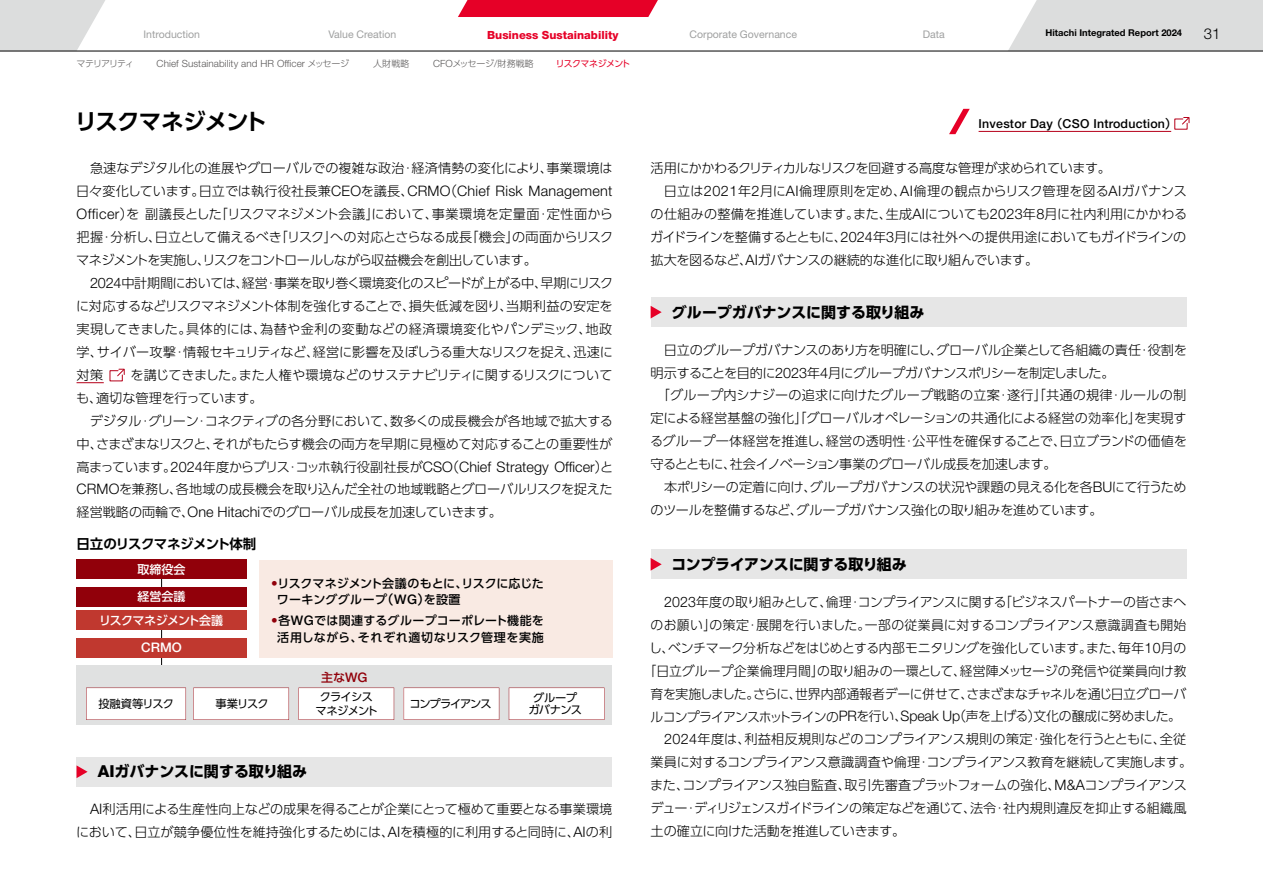
<style>
.page{position:relative;width:1263px;height:893px;background:#fff}
.page>*{position:absolute;margin:0;border:0;box-sizing:border-box;transform-origin:0 0}
.t1{font:700 22.5px "PUD Shin Go Pr 6 N De";letter-spacing:-.04em;color:#000}
.t2{font:700 15px "PUD Shin Go Pr 6 N";letter-spacing:-.005em;color:#000}
.t3{font:300 15px "Helvetica Neue LT Std";color:#000}
.t4{font:300 14.4px "Helvetica Neue LT Std";letter-spacing:.015em;color:#000}
.t5{font:700 13.5px "PUD Shin Go Pr 6 N De";letter-spacing:-.045em;color:#000}
.t6{font:300 13.2px/23px "PUD Shin Go Pr 6 N";letter-spacing:-.02em;color:#000;text-align:justify}
.t7{font:300 13.2px "PUD Shin Go Pr 6 N";letter-spacing:.005em;color:#000}
.t8{font:300 13.2px "PUD Shin Go Pr 6 N";letter-spacing:-.045em;color:#000}
.t9{font:300 13.2px "PUD Shin Go Pr 6 N";letter-spacing:.01em;color:#000}
.t10{font:300 13.2px "PUD Shin Go Pr 6 N";letter-spacing:-.055em;color:#000}
.t11{font:300 13.2px "PUD Shin Go Pr 6 N";letter-spacing:-.05em;color:#000}
.t12{font:300 13.2px "PUD Shin Go Pr 6 N";letter-spacing:.02em;color:#000}
.t13{font:500 13.2px "Helvetica Neue LT Std";color:#fff}
.t14{font:500 12.3px "Helvetica Neue LT Std";letter-spacing:.02em;color:#000}
.t15{font:500 12px/16.5px "PUD Shin Go Pr 6 N";letter-spacing:.02em;color:#000;text-align:center}
.t16{font:500 12px/16.5px "PUD Shin Go Pr 6 N";color:#000}
.t17{font:500 12px "PUD Shin Go Pr 6 N";letter-spacing:-.06em;color:#fff}
.t18{font:500 12px "PUD Shin Go Pr 6 N";letter-spacing:-.03em;color:#fff}
.t19{font:500 12px "PUD Shin Go Pr 6 N";color:#91000a}
.t20{font:800 11.25px "Helvetica Neue LT Std";color:#e60027}
.t21{font:11.25px/13.5px "PUD Shin Go Pr 6 N";letter-spacing:-.075em;color:#000;text-align:center}
.t22{font:11.25px/12px "PUD Shin Go Pr 6 N";letter-spacing:-.035em;color:#000;text-align:center}
.t23{font:11.25px "PUD Shin Go Pr 6 N";letter-spacing:-.1em;color:#000}
.t24{font:11.25px "PUD Shin Go Pr 6 N";letter-spacing:-.04em;color:#000}
.t25{font:10.5px "Helvetica Neue LT Std";color:#9fa0a0}
.t26{font:300 9.9px "Helvetica Neue LT Std";letter-spacing:.01em;color:#595757}
.t27{font:700 9.3px "Helvetica Neue LT Std";color:#000}
.t28{font:300 9px "PUD Shin Go Pr 6 N";letter-spacing:-.03em;color:#595757}
.t29{font:9px "PUD Shin Go Pr 6 N";letter-spacing:-.07em;color:#e60027}
.t30{font:300 9px "PUD Shin Go Pr 6 N";letter-spacing:-.11em;color:#595757}
.s1{font-family:"PUD Shin Go Pr 6 N";font-size:9px}
.s2{font-family:"Helvetica Neue LT Std";font-size:9.9px}
.s3{font-family:"PUD Shin Go Pr 6 N";font-size:13.2px}
.s4{font-family:"Helvetica Neue LT Std";font-size:14.4px}
.s5{font-family:"Helvetica Neue LT Std";font-size:13.2px;color:#91000a}
.s6{font-family:"Helvetica Neue LT Std";font-size:13.2px}
.s7{font-family:"Helvetica Neue LT Std";font-weight:800;font-size:16.5px}
.s8{font-family:"PUD Shin Go Pr 6 N";font-size:11.25px}
</style>
<div class="page">
<svg style="left:77px;top:368px;width:48px;height:15px"></svg>
<div style="left:77px;top:757px;width:535px;height:30px;background:#e6e6e6"></div>
<svg style="left:77px;top:765px;width:11px;height:13px"></svg>
<div style="left:651px;top:297px;width:535px;height:30px;background:#e6e6e6"></div>
<svg style="left:651px;top:306px;width:11px;height:12px"></svg>
<hr style="left:161px;top:625px;width:1px;height:48px;background:#000">
<div style="left:77px;top:560px;width:170px;height:19px;background:#91000a"></div>
<div style="left:77px;top:611px;width:170px;height:19px;background:#c0382f"></div>
<div style="left:77px;top:587px;width:170px;height:19px;background:#91000a"></div>
<div style="left:77px;top:638px;width:170px;height:19px;background:#c0382f"></div>
<div style="left:77px;top:665px;width:535px;height:60px;background:#e0e1e1"></div>
<svg style="left:86px;top:688px;width:100px;height:32px;background:#fcf8f8"></svg>
<svg style="left:193px;top:688px;width:96px;height:32px;background:#fcf8f8"></svg>
<svg style="left:298px;top:688px;width:96px;height:32px;background:#fcf9f9"></svg>
<svg style="left:404px;top:688px;width:95px;height:32px;background:#fcfafa"></svg>
<svg style="left:509px;top:688px;width:95px;height:32px;background:#fcfafa"></svg>
<div style="left:259px;top:560px;width:353px;height:98px;background:#f9eae3"></div>
<hr style="left:978px;top:131px;width:193px;height:1px;background:#b6001a">
<svg style="left:1174px;top:117px;width:16px;height:13px"></svg>
<svg style="left:949px;top:109px;width:21px;height:25px"></svg>
<div style="left:651px;top:549px;width:535px;height:30px;background:#e6e6e6"></div>
<svg style="left:651px;top:558px;width:11px;height:13px"></svg>
<svg style="left:1008px;top:0;width:255px;height:51px;background:#dcdcdc"></svg>
<svg style="left:0;top:0;width:113px;height:51px"></svg>
<hr style="left:0;top:51px;width:1263px;height:1px;background:#000">
<div style="left:458px;top:0;width:200px;height:17px;background:#e60027"></div>
<p class="t25" style="left:144px;top:28px;width:58px">Introduction</p>
<p class="t25" style="left:328px;top:28px;width:69px">Value Creation</p>
<p class="t20" style="left:487px;top:28px;width:133px">Business Sustainability</p>
<p class="t25" style="left:689px;top:28px;width:109px">Corporate Governance</p>
<p class="t25" style="left:923px;top:28px;width:23px">Data</p>
<p class="t27" style="left:1045px;top:27px;width:138px">Hitachi Integrated Report 2024</p>
<p class="t30" style="left:76px;top:57px;width:59px">マテリアリティ</p>
<p class="t26" style="left:157px;top:58px;width:194px">Chief Sustainability and HR Officer <span class="s1">メッセージ</span></p>
<p class="t28" style="left:373px;top:57px;width:38px">人財戦略</p>
<p class="t28" style="left:433px;top:57px;width:102px"><span class="s2">CFO</span>メッセージ<span class="s2">/</span>財務戦略</p>
<p class="t29" style="left:556px;top:59px;width:76px">リスクマネジメント</p>
<h1 class="t1" style="left:75px;top:109px;width:194px">リスクマネジメント</h1>
<p class="t7" style="left:90px;top:158px;width:524px">急速なデジタル化の進展やグローバルでの複雑な政治・経済情勢の変化により、事業環境は</p>
<p class="t4" style="left:76px;top:182px;width:538px"><span class="s3">日々変化しています。日立では執行役社長兼</span>CEO<span class="s3">を議長、</span>CRMO<span class="s3">（</span>Chief Risk Management</p>
<p class="t6" style="left:76px;top:203px;width:538px"><span class="s4">Officer</span>）を副議長とした「リスクマネジメント会議」において、事業環境を定量面・定性面から把握・分析し、日立として備えるべき「リスク」への対応とさらなる成長「機会」の両面からリスクマネジメントを実施し、リスクをコントロールしながら収益機会を創出しています。</p>
<p class="t6" style="left:76px;top:272px;width:539px;text-indent:14px"><span class="s4">2024</span>中計期間においては、経営・事業を取り巻く環境変化のスピードが上がる中、早期にリスクに対応するなどリスクマネジメント体制を強化することで、損失低減を図り、当期利益の安定を実現してきました。具体的には、為替や金利の変動などの経済環境変化やパンデミック、地政学、サイバー攻撃・情報セキュリティなど、経営に影響を及ぼしうる重大なリスクを捉え、迅速に対策</p>
<p class="t6" style="left:76px;top:364px;width:538px;text-indent:54px">を講じてきました。また人権や環境などのサステナビリティに関するリスクについても、適切な管理を行っています。</p>
<p class="t6" style="left:77px;top:409px;width:538px;text-indent:13px">デジタル・グリーン・コネクティブの各分野において、数多くの成長機会が各地域で拡大する中、さまざまなリスクと、それがもたらす機会の両方を早期に見極めて対応することの重要性が高まっています。<span class="s4">2024</span>年度からブリス・コッホ執行役副社長が<span class="s4">CSO</span>（<span class="s4">Chief Strategy Officer</span>）と<span class="s4">CRMO</span>を兼務し、各地域の成長機会を取り込んだ全社の地域戦略とグローバルリスクを捉えた経営戦略の両輪で、<span class="s4">One Hitachi</span>でのグローバル成長を加速していきます。</p>
<p class="t5" style="left:76px;top:536px;width:182px">日立のリスクマネジメント体制</p>
<p class="t18" style="left:138px;top:563px;width:49px">取締役会</p>
<p class="t17" style="left:99px;top:614px;width:125px">リスクマネジメント会議</p>
<p class="t18" style="left:138px;top:589px;width:49px">経営会議</p>
<p class="t13" style="left:141px;top:639px;width:42px">CRMO</p>
<p class="t16" style="left:277px;top:575px;width:269px;text-indent:-6px"><span class="s5">•</span>リスクマネジメント会議のもとに、リスクに応じたワーキンググループ（<span class="s6">WG</span>）を設置</p>
<p class="t15" style="left:271px;top:613px;width:274px"><span class="s5">•</span>各<span class="s6">WG</span>では関連するグループコーポレート機能を活用しながら、それぞれ適切なリスク管理を実施</p>
<p class="t19" style="left:321px;top:671px;width:48px">主な<span class="s6">WG</span></p>
<p class="t24" style="left:98px;top:697px;width:77px">投融資等リスク</p>
<p class="t21" style="left:216px;top:697px;width:55px">事業リスク</p>
<p class="t21" style="left:316px;top:691px;width:64px">クライシスマネジメント</p>
<p class="t23" style="left:409px;top:697px;width:84px">コンプライアンス</p>
<p class="t22" style="left:528px;top:692px;width:55px">グループガバナンス</p>
<p class="t2" style="left:98px;top:763px;width:211px"><span class="s7">AI</span>ガバナンスに関する取り組み</p>
<p class="t6" style="left:76px;top:798px;width:538px;text-align:right"><span class="s4">AI</span>利活用による生産性向上などの成果を得ることが企業にとって極めて重要となる事業環境において、日立が競争優位性を維持強化するためには、<span class="s4">AI</span>を積極的に利用すると同時に、<span class="s4">AI</span>の利</p>
<p class="t14" style="left:978px;top:117px;width:199px">Investor Day <span class="s8">（</span>CSO Introduction<span class="s8">）</span></p>
<p class="t8" style="left:651px;top:158px;width:462px">活用にかかわるクリティカルなリスクを回避する高度な管理が求められています。</p>
<p class="t9" style="left:664px;top:181px;width:524px">日立は<span class="s4">2021</span>年<span class="s4">2</span>月に<span class="s4">AI</span>倫理原則を定め、<span class="s4">AI</span>倫理の観点からリスク管理を図る<span class="s4">AI</span>ガバナンス</p>
<p class="t6" style="left:651px;top:203px;width:538px">の仕組みの整備を推進しています。また、生成<span class="s4">AI</span>についても<span class="s4">2023</span>年<span class="s4">8</span>月に社内利用にかかわる</p>
<p class="t11" style="left:650px;top:227px;width:538px">ガイドラインを整備するとともに、<span class="s4">2024</span>年<span class="s4">3</span>月には社外への提供用途においてもガイドラインの</p>
<p class="t6" style="left:651px;top:249px;width:389px">拡大を図るなど、<span class="s4">AI</span>ガバナンスの継続的な進化に取り組んでいます。</p>
<p class="t2" style="left:672px;top:304px;width:254px">グループガバナンスに関する取り組み</p>
<p class="t6" style="left:664px;top:338px;width:524px">日立のグループガバナンスのあり方を明確にし、グローバル企業として各組織の責任・役割を</p>
<p class="t8" style="left:651px;top:362px;width:465px">明示することを目的に<span class="s4">2023</span>年<span class="s4">4</span>月にグループガバナンスポリシーを制定しました。</p>
<p class="t12" style="left:657px;top:385px;width:531px">「グループ内シナジーの追求に向けたグループ戦略の立案・遂行」「共通の規律・ルールの制</p>
<p class="t6" style="left:651px;top:407px;width:537px">定による経営基盤の強化」「グローバルオペレーションの共通化による経営の効率化」を実現す</p>
<p class="t7" style="left:650px;top:431px;width:538px">るグループ一体経営を推進し、経営の透明性・公平性を確保することで、日立ブランドの価値を</p>
<p class="t6" style="left:651px;top:453px;width:407px">守るとともに、社会イノベーション事業のグローバル成長を加速します。</p>
<p class="t6" style="left:664px;top:476px;width:524px">本ポリシーの定着に向け、グループガバナンスの状況や課題の見える化を各<span class="s4">BU</span>にて行うため</p>
<p class="t6" style="left:651px;top:499px;width:453px">のツールを整備するなど、グループガバナンス強化の取り組みを進めています。</p>
<p class="t2" style="left:671px;top:556px;width:237px">コンプライアンスに関する取り組み</p>
<p class="t6" style="left:664px;top:591px;width:524px"><span class="s4">2023</span>年度の取り組みとして、倫理・コンプライアンスに関する「ビジネスパートナーの皆さまへ</p>
<p class="t9" style="left:651px;top:614px;width:537px">のお願い」の策定・展開を行いました。一部の従業員に対するコンプライアンス意識調査も開始</p>
<p class="t6" style="left:649px;top:636px;width:539px">し、ベンチマーク分析などをはじめとする内部モニタリングを強化しています。また、毎年<span class="s4">10</span>月の</p>
<p class="t7" style="left:644px;top:660px;width:544px">「日立グループ企業倫理月間」の取り組みの一環として、経営陣メッセージの発信や従業員向け教</p>
<p class="t6" style="left:651px;top:682px;width:537px">育を実施しました。さらに、世界内部通報者デーに併せて、さまざまなチャネルを通じ日立グローバ</p>
<p class="t10" style="left:651px;top:706px;width:532px">ルコンプライアンスホットラインの<span class="s4">PR</span>を行い、<span class="s4">Speak Up</span>（声を上げる）文化の醸成に努めました。</p>
<p class="t6" style="left:664px;top:728px;width:524px"><span class="s4">2024</span>年度は、利益相反規則などのコンプライアンス規則の策定・強化を行うとともに、全従</p>
<p class="t6" style="left:651px;top:751px;width:543px">業員に対するコンプライアンス意識調査や倫理・コンプライアンス教育を継続して実施します。</p>
<p class="t6" style="left:650px;top:774px;width:538px">また、コンプライアンス独自監査、取引先審査プラットフォームの強化、<span class="s4">M&amp;A</span>コンプライアンス</p>
<p class="t8" style="left:650px;top:798px;width:537px">デュー・ディリジェンスガイドラインの策定などを通じて、法令・社内規則違反を抑止する組織風</p>
<p class="t6" style="left:651px;top:820px;width:256px">土の確立に向けた活動を推進していきます。</p>
<p class="t3" style="left:1204px;top:25px;width:18px">31</p>
</div>
